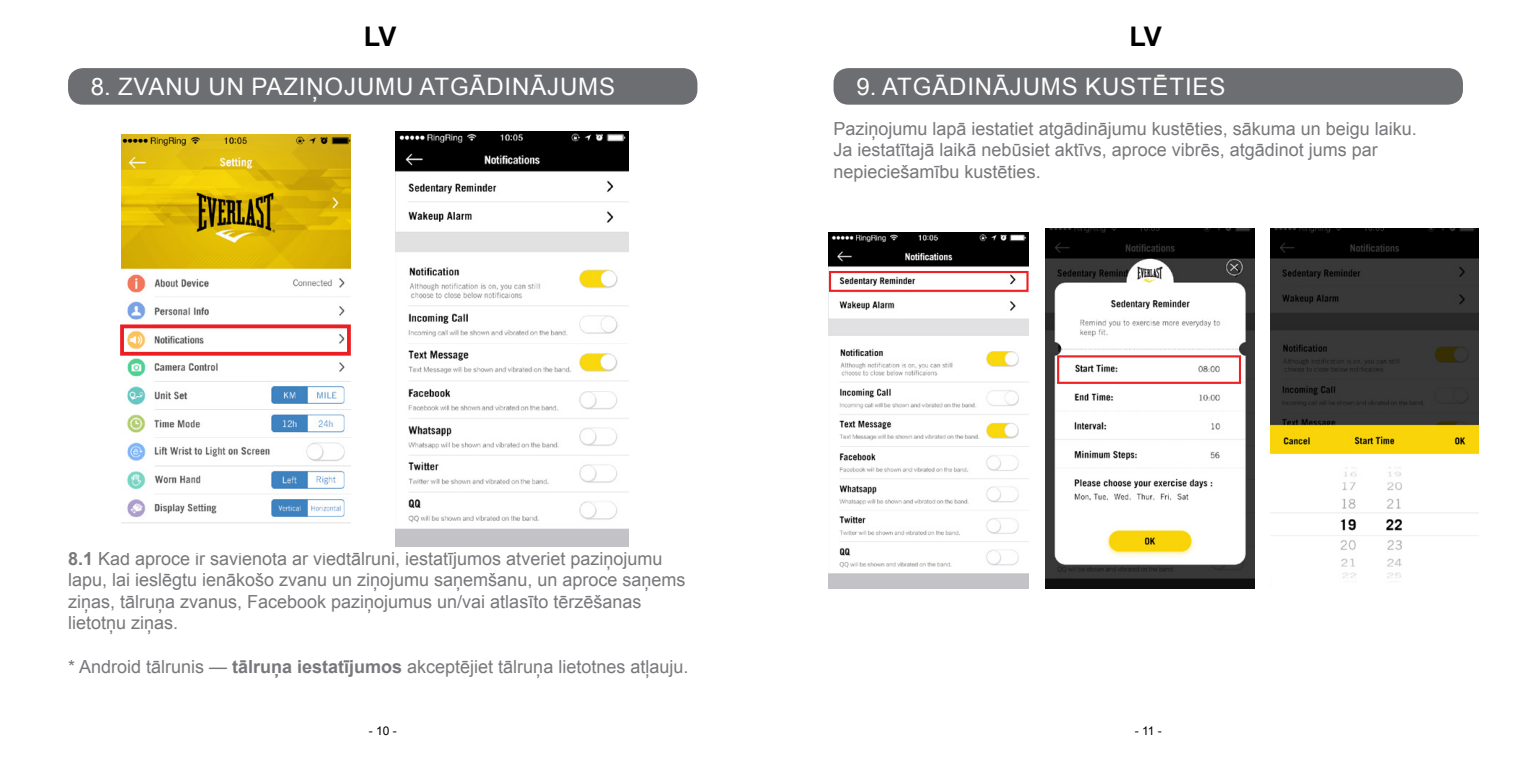
<style>
.page{position:relative;width:1531px;height:766px;background:#fff}
.page>*{position:absolute;margin:0;border:0;box-sizing:border-box;transform-origin:0 0}
.t1{font:700 27px "Arial";color:#000}
.t2{font:24px "Arial";letter-spacing:.035em;color:#fff}
.t3{font:18px/21.6px "Arial";color:#77787b}
.t4{font:12px "Arial";color:#000}
.s1{font-weight:700}
</style>
<div class="page">
<div style="left:68px;top:68px;width:629px;height:37px;background:#6d6e71;border-radius:15px"></div>
<img style="left:395px;top:132px;width:234px;height:415px">
<img style="left:828px;top:232px;width:200px;height:356px">
<img style="left:1046px;top:229px;width:208px;height:359px">
<img style="left:1270px;top:229px;width:209px;height:353px">
<div style="left:833px;top:68px;width:630px;height:37px;background:#6d6e71;border-radius:15px"></div>
<div style="left:829px;top:271px;width:199px;height:21px;border:2px solid #ed2124"></div>
<div style="left:1057px;top:355px;width:184px;height:29px;border:2px solid #ed2124"></div>
<img style="left:121px;top:134px;width:229px;height:389px">
<div style="left:120px;top:324px;width:231px;height:31px;border:4px solid #ed1d24"></div>
<h1 class="t1" style="left:364px;top:18px;width:34px">LV</h1>
<h1 class="t1" style="left:1129px;top:18px;width:34px">LV</h1>
<h2 class="t2" style="left:91px;top:70px;width:525px">8. ZVANU UN PAZIŅOJUMU ATGĀDINĀJUMS</h2>
<h2 class="t2" style="left:856px;top:70px;width:370px">9. ATGĀDINĀJUMS KUSTĒTIES</h2>
<p class="t3" style="left:833px;top:117px;width:585px">Paziņojumu lapā iestatiet atgādinājumu kustēties, sākuma un beigu laiku.<br>Ja iestatītajā laikā nebūsiet aktīvs, aproce vibrēs, atgādinot jums par nepieciešamību kustēties.</p>
<p class="t3" style="left:68px;top:547px;width:619px"><span class="s1">8.1</span> Kad aproce ir savienota ar viedtālruni, iestatījumos atveriet paziņojumu lapu, lai ieslēgtu ienākošo zvanu un ziņojumu saņemšanu, un aproce saņems ziņas, tālruņa zvanus, Facebook paziņojumus un/vai atlasīto tērzēšanas lietotņu ziņas.</p>
<p class="t3" style="left:68px;top:655px;width:622px">* Android tālrunis — <span class="s1">tālruņa iestatījumos</span> akceptējiet tālruņa lietotnes atļauju.</p>
<p class="t4" style="left:369px;top:722px;width:30px">- 10 -</p>
<p class="t4" style="left:1134px;top:722px;width:29px">- 11 -</p>
</div>
